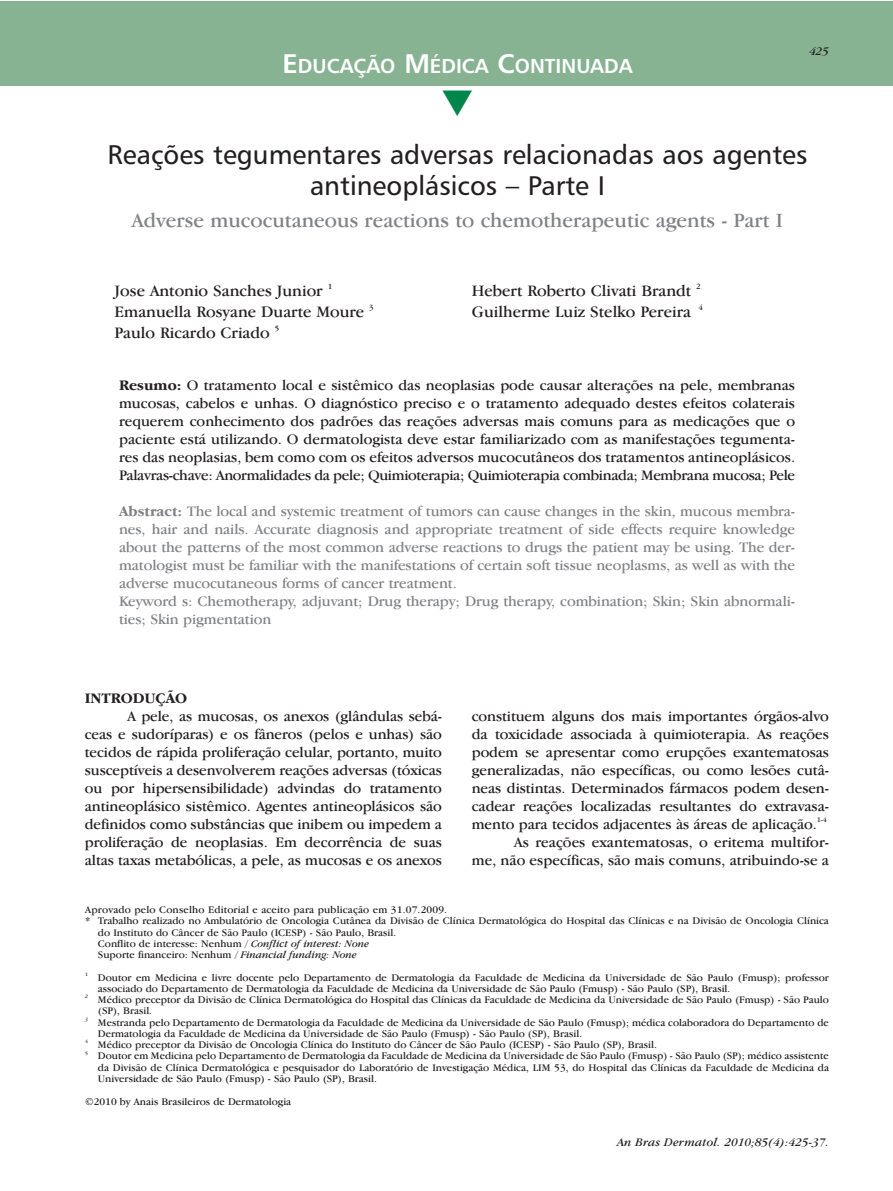
<style>
.page{position:relative;width:893px;height:1191px;background:#fff}
.page>*{position:absolute;margin:0;border:0;box-sizing:border-box;transform-origin:0 0}
.t1{font:27px/31.5px "Humanist 777 BT Roman B";color:#231f20;text-align:center}
.t2{font:21px "Garamond IT Cby BT";color:#808285}
.t3{font:20.25px "Humanist 777 BT Bold B";color:#fff}
.t4{font:16.5px "Garamond IT Cby BT";color:#231f20}
.t5{font:15px/18px "Garamond IT Cby BT";letter-spacing:-.005em;color:#231f20;text-align:justify}
.t6{font:15px/18px "Garamond IT Cby BT";letter-spacing:-.005em;color:#808285}
.t7{font:700 15px "Garamond IT Cby BT";color:#231f20}
.t8{font:italic 12px "Garamond IT Cby BT";letter-spacing:.015em;color:#231f20}
.t9{font:10.5px/11.2px "Garamond IT Cby BT";color:#231f20}
.t10{font:8.25px "Garamond IT Cby BT";color:#231f20}
.t11{font:7.5px "Garamond IT Cby BT";color:#231f20}
.t12{font:5.25px "Garamond IT Cby BT";color:#231f20}
.t13{font:italic 5.25px "Garamond IT Cby BT";color:#231f20}
.s1{font-size:27px}
.s2{font-weight:700}
.s3{font-style:italic}
</style>
<div class="page">
<div style="left:0;top:1px;width:892px;height:85px;background:#87b392"></div>
<h3 class="t3" style="left:282px;top:58px;width:351px"><span class="s1">E</span>DUCAÇÃO <span class="s1">M</span>ÉDICA <span class="s1">C</span>ONTINUADA</h3>
<p class="t8" style="left:809px;top:47px;width:21px">425</p>
<h1 class="t1" style="left:107px;top:141px;width:701px">Reações tegumentares adversas relacionadas aos agentes antineoplásicos – Parte I</h1>
<h2 class="t2" style="left:132px;top:212px;width:653px">Adverse mucocutaneous reactions to chemotherapeutic agents - Part I</h2>
<h3 class="t4" style="left:115px;top:285px;width:210px">Jose Antonio Sanches Junior</h3>
<p class="t10" style="left:328px;top:283px;width:6px">1</p>
<h3 class="t4" style="left:472px;top:285px;width:221px">Hebert Roberto Clivati Brandt</h3>
<p class="t10" style="left:696px;top:283px;width:6px">2</p>
<h3 class="t4" style="left:115px;top:306px;width:251px">Emanuella Rosyane Duarte Moure</h3>
<p class="t10" style="left:369px;top:304px;width:6px">3</p>
<h3 class="t4" style="left:472px;top:306px;width:221px">Guilherme Luiz Stelko Pereira</h3>
<p class="t10" style="left:698px;top:304px;width:6px">4</p>
<h3 class="t4" style="left:115px;top:327px;width:157px">Paulo Ricardo Criado</h3>
<p class="t10" style="left:275px;top:325px;width:6px">5</p>
<p class="t5" style="left:119px;top:378px;width:678px"><span class="s2">Resumo:</span> O tratamento local e sistêmico das neoplasias pode causar alterações na pele, membranas mucosas, cabelos e unhas. O diagnóstico preciso e o tratamento adequado destes efeitos colaterais requerem conhecimento dos padrões das reações adversas mais comuns para as medicações que o paciente está utilizando. O dermatologista deve estar familiarizado com as manifestações tegumenta&shy;res das neoplasias, bem como com os efeitos adversos mucocutâneos dos tratamentos antineoplásicos.<br>Palavras-chave: Anormalidades da pele; Quimioterapia; Quimioterapia combinada; Membrana mucosa; Pele</p>
<p class="t6" style="left:119px;top:504px;width:677px"><span class="s2">Abstract:</span> The local and systemic treatment of tumors can cause changes in the skin, mucous membra&shy;nes, hair and nails. Accurate diagnosis and appropriate treatment of side effects require knowledge about the patterns of the most common adverse reactions to drugs the patient may be using. The der&shy;matologist must be familiar with the manifestations of certain soft tissue neoplasms, as well as with the adverse mucocutaneous forms of cancer treatment.<br>Keyword s: Chemotherapy, adjuvant; Drug therapy; Drug therapy, combination; Skin; Skin abnormali&shy;ties; Skin pigmentation</p>
<h3 class="t7" style="left:85px;top:693px;width:104px">INTRODUÇÃO</h3>
<p class="t5" style="left:85px;top:708px;width:359px;text-indent:43px">A pele, as mucosas, os anexos (glândulas sebá&shy;ceas e sudoríparas) e os fâneros (pelos e unhas) são tecidos de rápida proliferação celular, portanto, muito susceptíveis a desenvolverem reações adversas (tóxicas ou por hipersensibilidade) advindas do tratamento antineoplásico sistêmico. Agentes antineoplásicos são definidos como substâncias que inibem ou impedem a proliferação de neoplasias. Em decorrência de suas altas taxas metabólicas, a pele, as mucosas e os anexos</p>
<p class="t5" style="left:472px;top:708px;width:359px">constituem alguns dos mais importantes órgãos-alvo da toxicidade associada à quimioterapia. As reações podem se apresentar como erupções exantematosas generalizadas, não específicas, ou como lesões cutâ&shy;neas distintas. Determinados fármacos podem desen&shy;cadear reações localizadas resultantes do extravasa&shy;mento para tecidos adjacentes às áreas de aplicação.</p>
<p class="t11" style="left:817px;top:817px;width:12px">1-4</p>
<h3 class="t5" style="left:472px;top:834px;width:359px;text-align:right">As reações exantematosas, o eritema multifor-<br>me, não específicas, são mais comuns, atribuindo-se a</h3>
<p class="t9" style="left:85px;top:905px;width:363px">Aprovado pelo Conselho Editorial e aceito para publicação em 31.07.2009.</p>
<p class="t9" style="left:85px;top:916px;width:745px">* Trabalho realizado no Ambulatório de Oncologia Cutânea da Divisão de Clínica Dermatológica do Hospital das Clínicas e na Divisão de Oncologia Clínica</p>
<p class="t9" style="left:98px;top:927px;width:300px">do Instituto do Câncer de São Paulo (ICESP) - São Paulo, Brasil.</p>
<p class="t9" style="left:98px;top:938px;width:273px">Conflito de interesse: Nenhum / <span class="s3">Conflict of interest: None</span></p>
<p class="t9" style="left:98px;top:950px;width:260px">Suporte financeiro: Nenhum / <span class="s3">Financial funding: None</span></p>
<p class="t12" style="left:85px;top:972px;width:4px">1</p>
<p class="t9" style="left:98px;top:972px;width:732px">Doutor em Medicina e livre docente pelo Departamento de Dermatologia da Faculdade de Medicina da Universidade de São Paulo (Fmusp); professor associado do Departamento de Dermatologia da Faculdade de Medicina da Universidade de São Paulo (Fmusp) - São Paulo (SP), Brasil.</p>
<p class="t13" style="left:85px;top:994px;width:4px">2</p>
<p class="t9" style="left:98px;top:995px;width:732px">Médico preceptor da Divisão de Clínica Dermatológica do Hospital das Clínicas da Faculdade de Medicina da Universidade de São Paulo (Fmusp) - São Paulo (SP), Brasil.</p>
<p class="t13" style="left:85px;top:1017px;width:4px">3</p>
<p class="t9" style="left:98px;top:1017px;width:732px">Mestranda pelo Departamento de Dermatologia da Faculdade de Medicina da Universidade de São Paulo (Fmusp); médica colaboradora do Departamento de<br>Dermatologia da Faculdade de Medicina da Universidade de São Paulo (Fmusp) - São Paulo (SP), Brasil.</p>
<p class="t12" style="left:85px;top:1039px;width:4px">4</p>
<p class="t9" style="left:98px;top:1040px;width:560px">Médico preceptor da Divisão de Oncologia Clínica do Instituto do Câncer de São Paulo (ICESP) - São Paulo (SP), Brasil.</p>
<p class="t12" style="left:85px;top:1051px;width:4px">5</p>
<p class="t9" style="left:98px;top:1051px;width:733px;text-align:justify">Doutor em Medicina pelo Departamento de Dermatologia da Faculdade de Medicina da Universidade de São Paulo (Fmusp) - São Paulo (SP); médico assistente da Divisão de Clínica Dermatológica e pesquisador do Laboratório de Investigação Médica, LIM 53, do Hospital das Clínicas da Faculdade de Medicina da Universidade de São Paulo (Fmusp) - São Paulo (SP), Brasil.</p>
<p class="t9" style="left:85px;top:1096px;width:208px">©2010 by Anais Brasileiros de Dermatologia</p>
<p class="t8" style="left:617px;top:1138px;width:213px">An Bras Dermatol. 2010;85(4):425-37.</p>
</div>
